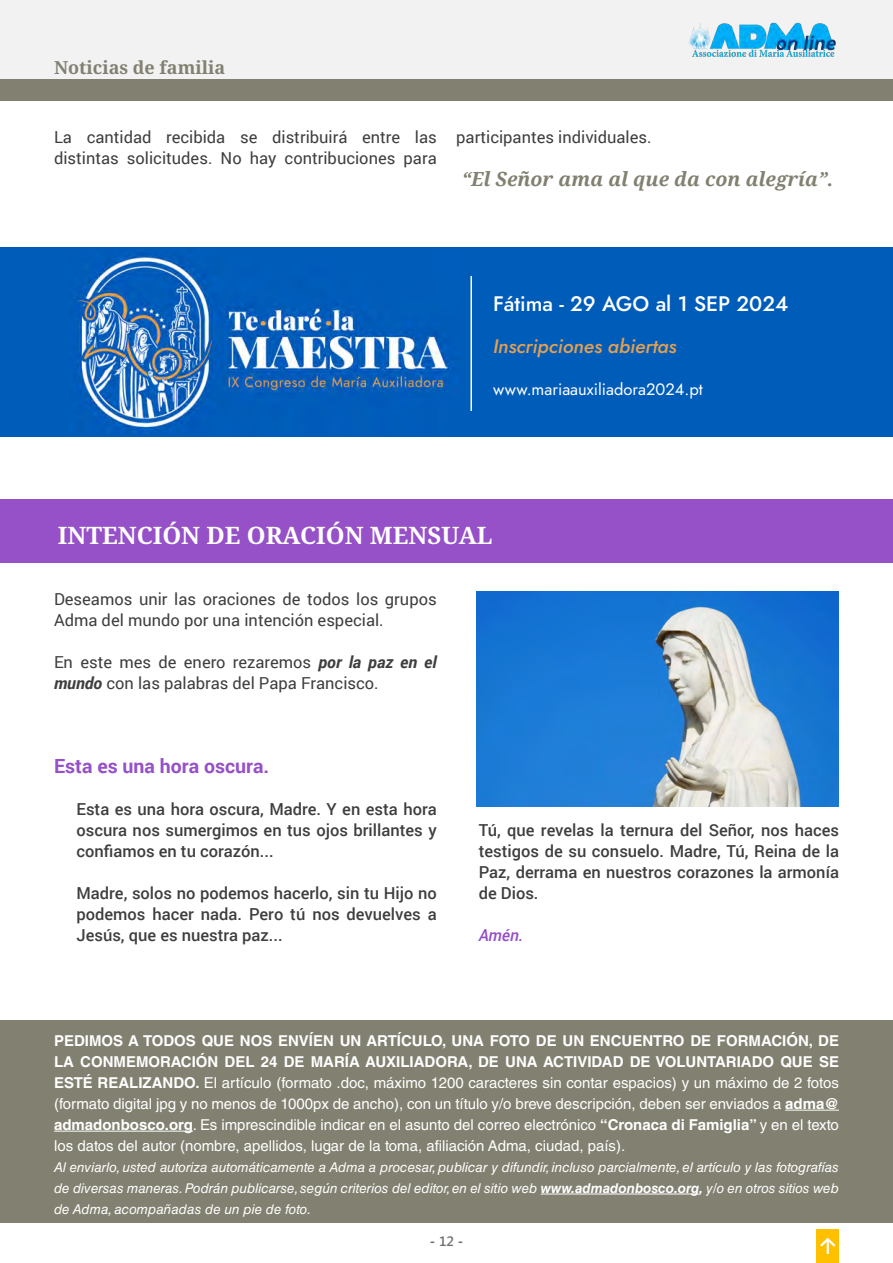
<style>
.page{position:relative;width:893px;height:1263px;background:#fff}
.page>*{position:absolute;margin:0;border:0;box-sizing:border-box;transform-origin:0 0}
.t1{font:700 24px "Noto Serif";color:#fff}
.t2{font:500 21px "Jost";color:#fff}
.t3{font:italic 700 19.5px "Noto Serif";color:#828070}
.t4{font:italic 500 19.5px "Jost";color:#e3a051}
.t5{font:700 19.5px "Roboto";color:#9650c8}
.t6{font:700 18px "Noto Serif";color:#828070}
.t7{font:500 16.5px/21px "Roboto";color:#3e3e3f;text-align:justify}
.t8{font:16.5px/21px "Roboto";color:#3e3e3f}
.t9{font:16.5px "Jost";color:#fff}
.t10{font:italic 500 16.5px "Roboto";color:#9650c8}
.t11{font:15px/21px "Helvetica LT Std";color:#fff;text-align:justify}
.t12{font:italic 13.5px/21px "Helvetica LT Std";color:#fff;text-align:justify}
.t13{font:700 13.5px "Segoe UI";color:#6d6e70}
.s1{font-weight:700;font-style:italic}
.s2{font-weight:700}
.s3{font-weight:600}
</style>
<div class="page">
<div style="left:0;top:0;width:893px;height:80px;background:#f2f2f2"></div>
<img style="left:689px;top:22px;width:147px;height:35px">
<div style="left:816px;top:1229px;width:23px;height:34px;background:#ffc000"></div>
<svg style="left:820px;top:1237px;width:16px;height:17px"></svg>
<div style="left:0;top:1020px;width:893px;height:203px;background:#828070"></div>
<hr style="left:785px;top:1110px;width:54px;height:1px;background:#fff">
<hr style="left:54px;top:1131px;width:139px;height:1px;background:#fff">
<hr style="left:541px;top:1194px;width:158px;height:1px;background:#fff">
<div style="left:0;top:80px;width:893px;height:20px;background:#828070"></div>
<div style="left:0;top:500px;width:893px;height:63px;background:#9650c8"></div>
<img style="left:476px;top:591px;width:363px;height:215px">
<div style="left:0;top:248px;width:893px;height:188px;background:#005cb9"></div>
<img style="left:74px;top:253px;width:379px;height:180px">
<hr style="left:470px;top:276px;width:2px;height:135px;background:#fff">
<p class="t6" style="left:54px;top:54px;width:173px">Noticias de familia</p>
<p class="t8" style="left:54px;top:126px;width:384px">La cantidad recibida se distribuirá entre las distintas solicitudes. No hay contribuciones para</p>
<p class="t8" style="left:456px;top:126px;width:197px">participantes individuales.</p>
<p class="t3" style="left:462px;top:165px;width:373px">“El Señor ama al que da con alegría”.</p>
<p class="t2" style="left:493px;top:289px;width:297px">Fátima - 29 AGO al 1 SEP 2024</p>
<p class="t4" style="left:493px;top:332px;width:185px">Inscripciones abiertas</p>
<p class="t9" style="left:493px;top:378px;width:211px">www.mariaauxiliadora2024.pt</p>
<p class="t1" style="left:58px;top:518px;width:436px">INTENCIÓN DE ORACIÓN MENSUAL</p>
<p class="t8" style="left:54px;top:588px;width:384px">Deseamos unir las oraciones de todos los grupos<br>Adma del mundo por una intención especial.</p>
<p class="t8" style="left:54px;top:651px;width:384px">En este mes de enero rezaremos <span class="s1">por la paz en el mundo</span> con las palabras del Papa Francisco.</p>
<p class="t5" style="left:54px;top:752px;width:217px">Esta es una hora oscura.</p>
<p class="t7" style="left:76px;top:797px;width:362px">Esta es una hora oscura, Madre. Y en esta hora oscura nos sumergimos en tus ojos brillantes y confiamos en tu corazón...</p>
<p class="t7" style="left:76px;top:882px;width:362px">Madre, solos no podemos hacerlo, sin tu Hijo no podemos hacer nada. Pero tú nos devuelves a Jesús, que es nuestra paz...</p>
<p class="t7" style="left:479px;top:819px;width:362px">Tú, que revelas la ternura del Señor, nos haces testigos de su consuelo. Madre, Tú, Reina de la Paz, derrama en nuestros corazones la armonía de Dios.</p>
<p class="t10" style="left:479px;top:923px;width:46px">Amén.</p>
<p class="t11" style="left:54px;top:1030px;width:786px"><span class="s2">PEDIMOS A TODOS QUE NOS ENVÍEN UN ARTÍCULO, UNA FOTO DE UN ENCUENTRO DE FORMACIÓN, DE LA CONMEMORACIÓN DEL 24 DE MARÍA AUXILIADORA, DE UNA ACTIVIDAD DE VOLUNTARIADO QUE SE ESTÉ REALIZANDO.</span> El artículo (formato .doc, máximo 1200 caracteres sin contar espacios) y un máximo de 2 fotos (formato digital jpg y no menos de 1000px de ancho), con un título y/o breve descripción, deben ser enviados a <span class="s2">adma@ admadonbosco.org</span>. Es imprescindible indicar en el asunto del correo electrónico <span class="s2">“Cronaca di Famiglia”</span> y en el texto los datos del autor (nombre, apellidos, lugar de la toma, afiliación Adma, ciudad, país).</p>
<p class="t12" style="left:54px;top:1156px;width:786px">Al enviarlo, usted autoriza automáticamente a Adma a procesar, publicar y difundir, incluso parcialmente, el artículo y las fotografías de diversas maneras. Podrán publicarse, según criterios del editor, en el sitio web <span class="s2">www.admadonbosco.org,</span> y/o en otros sitios web de Adma, acompañadas de un pie de foto.</p>
<p class="t13" style="left:430px;top:1229px;width:35px">- <span class="s3">12</span> -</p>
</div>
